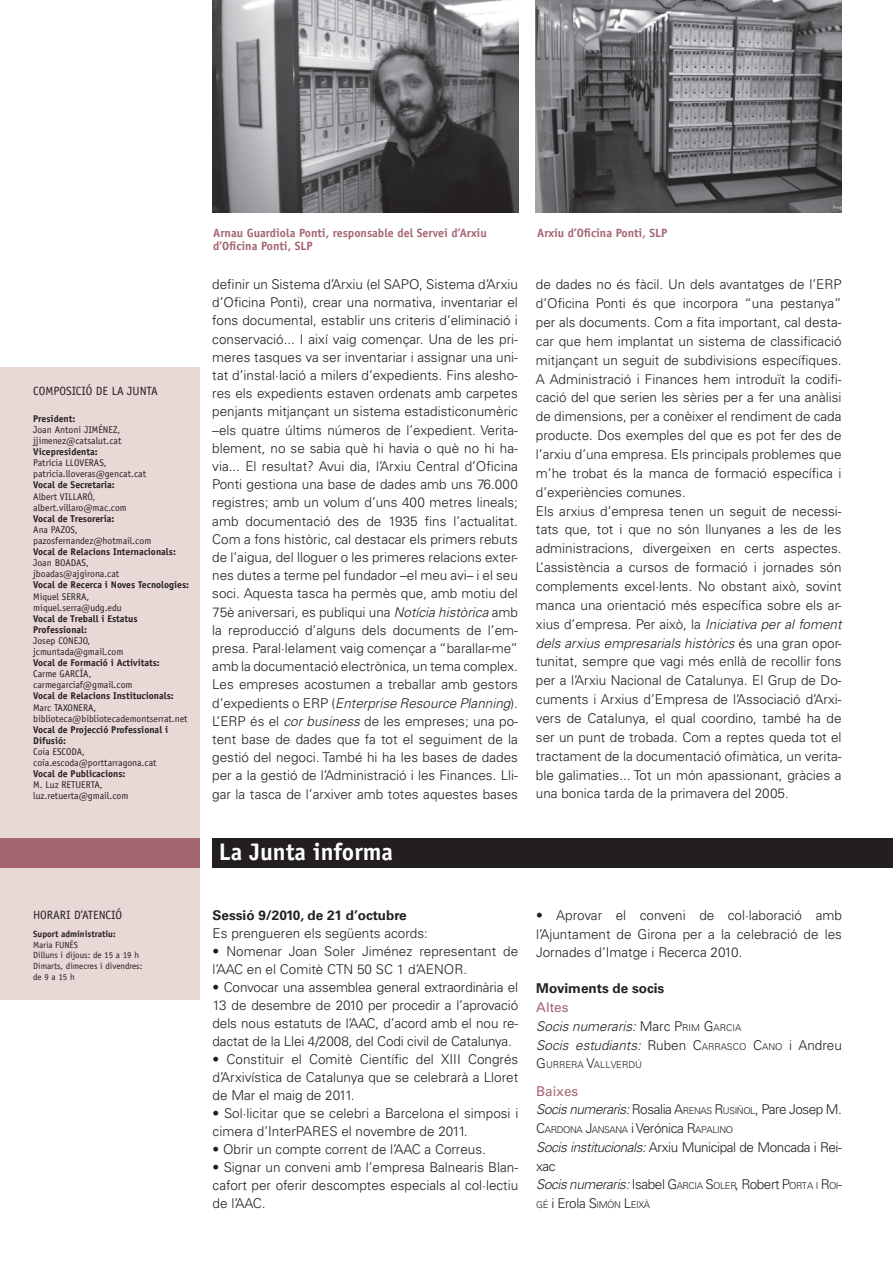
<style>
.page{position:relative;width:893px;height:1263px;background:#fff}
.page>*{position:absolute;margin:0;border:0;box-sizing:border-box;transform-origin:0 0}
.t1{font:700 24px "Officina Sans Std";color:#fff}
.t2{font:300 13.5px/18.1px "Univers LT Std";color:#231f20;text-align:justify}
.t3{font:300 13.5px/18.8px "Univers LT Std";letter-spacing:-.03em;color:#231f20}
.t4{font:italic 300 13.5px/18.8px "Univers LT Std";color:#231f20}
.t5{font:700 13.5px "Univers LT Std";color:#231f20}
.t6{font:700 12px "Officina Sans Std";color:#a46670}
.t7{font:12px "Officina Sans Std";color:#231f20}
.t8{font:9.75px/11.1px "Officina Sans Std";color:#231f20}
.t9{font:700 9.75px/11.1px "Officina Sans Std";color:#231f20}
.t10{font:300 9.45px/18.8px "Univers LT Std";letter-spacing:-.045em;color:#231f20}
.t11{font:300 9.45px "Univers LT Std";color:#231f20}
.t12{font:9px/10.8px "Officina Sans Std";color:#231f20}
.t13{font:700 9px "Officina Sans Std";color:#231f20}
.s1{font-style:italic}
.s2{font-weight:400;font-style:normal;color:#a46670}
.s3{font-style:normal}
.s4{font-style:normal;font-size:9.45px}
.s5{font-size:13.5px}
.s6{font-weight:400;color:#a46670}
.s7{font-style:inherit}
.s8{font-size:9.45px}
.s9{font-style:italic;font-size:13.5px}
</style>
<div class="page">
<div style="left:0;top:368px;width:200px;height:632px;background:#e8d8d6"></div>
<div style="left:213px;top:838px;width:680px;height:29px;background:#231f20"></div>
<div style="left:0;top:838px;width:200px;height:29px;background:#a46670"></div>
<img style="left:536px;top:0;width:306px;height:213px">
<img style="left:213px;top:0;width:306px;height:213px">
<p class="t7" style="left:33px;top:384px;width:126px">COMPOSICIÓ DE LA JUNTA</p>
<p class="t9" style="left:33px;top:413px;width:44px">President:</p>
<p class="t8" style="left:33px;top:424px;width:90px">Joan Antoni JIMÉNEZ, jjimenez@catsalut.cat</p>
<p class="t9" style="left:33px;top:446px;width:66px">Vicepresidenta:</p>
<p class="t8" style="left:33px;top:457px;width:114px">Patrícia LLOVERAS, patricia.lloveras@gencat.cat</p>
<p class="t9" style="left:33px;top:479px;width:83px">Vocal de Secretaria:</p>
<p class="t8" style="left:33px;top:491px;width:95px">Albert VILLARÓ, albert.villaro@mac.com</p>
<p class="t9" style="left:33px;top:513px;width:83px">Vocal de Tresoreria:</p>
<p class="t8" style="left:33px;top:524px;width:28px">Ana Pazos</p>
<p class="t8" style="left:33px;top:524px;width:120px;text-indent:42px">, pazosfernandez@hotmail.com</p>
<p class="t9" style="left:33px;top:546px;width:144px">Vocal de Relacions Internacionals:</p>
<p class="t8" style="left:33px;top:557px;width:88px">Joan BOADAS, jboadas@ajgirona.cat</p>
<p class="t9" style="left:33px;top:579px;width:157px">Vocal de Recerca i Noves Tecnologies:</p>
<p class="t8" style="left:33px;top:591px;width:90px">Miquel SERRA, miquel.serra@udg.edu</p>
<p class="t9" style="left:33px;top:613px;width:106px">Vocal de Treball i Estatus<br>Professional:</p>
<p class="t8" style="left:33px;top:635px;width:92px">Josep CONEJO, jcmuntada@gmail.com</p>
<p class="t9" style="left:33px;top:657px;width:128px">Vocal de Formació i Activitats:</p>
<p class="t8" style="left:33px;top:668px;width:101px">Carme GARCÍA, carmegarciaf@gmail.com</p>
<p class="t9" style="left:33px;top:690px;width:142px">Vocal de Relacions Institucionals:</p>
<p class="t8" style="left:33px;top:702px;width:156px">Marc TAXONERA, biblioteca@bibliotecademontserrat.net</p>
<p class="t9" style="left:33px;top:724px;width:136px">Vocal de Projecció Professional i<br>Difusió:</p>
<p class="t8" style="left:33px;top:746px;width:30px">Coia Escoda</p>
<p class="t8" style="left:33px;top:746px;width:125px;text-indent:49px">, coia.escoda@porttarragona.cat</p>
<p class="t9" style="left:33px;top:768px;width:94px">Vocal de Publicacions:</p>
<p class="t8" style="left:33px;top:779px;width:39px">M. Luz Retuerta</p>
<p class="t8" style="left:33px;top:779px;width:97px;text-indent:67px">, luz.retuerta@gmail.com</p>
<p class="t7" style="left:33px;top:908px;width:90px">HORARI D’ATENCIÓ</p>
<p class="t13" style="left:33px;top:928px;width:84px">Suport administratiu:</p>
<p class="t12" style="left:33px;top:939px;width:111px">Maria FUNÉS<br>Dilluns i dijous: de 15 a 19 h<br>Dimarts, dimecres i divendres: de 9 a 15 h</p>
<p class="t6" style="left:213px;top:225px;width:275px">Arnau Guardiola Ponti, responsable del Servei d’Arxiu</p>
<p class="t6" style="left:537px;top:225px;width:132px">Arxiu d’Oficina Ponti, SLP</p>
<p class="t6" style="left:213px;top:238px;width:101px">d’Oficina Ponti, SLP</p>
<p class="t2" style="left:212px;top:275px;width:307px">definir un Sistema d’Arxiu (el SAPO, Sistema d’Arxiu d’Oficina Ponti), crear una normativa, inventariar el fons documental, establir uns criteris d’eliminació i conservació... I així vaig començar. Una de les pri&shy;meres tasques va ser inventariar i assignar una uni&shy;tat d’instal·lació a milers d’expedients. Fins alesho&shy;res els expedients estaven ordenats amb carpetes penjants mitjançant un sistema estadisticonumèric –els quatre últims números de l’expedient. Verita&shy;blement, no se sabia què hi havia o què no hi ha&shy;via... El resultat? Avui dia, l’Arxiu Central d’Oficina Ponti gestiona una base de dades amb uns 76.000 registres; amb un volum d’uns 400 metres lineals; amb documentació des de 1935 fins l’actualitat.<br>Com a fons històric, cal destacar els primers rebuts de l’aigua, del lloguer o les primeres relacions exter&shy;nes dutes a terme pel fundador –el meu avi– i el seu soci. Aquesta tasca ha permès que, amb motiu del 75è aniversari, es publiqui una <span class="s1">Notícia històrica</span> amb la reproducció d’alguns dels documents de l’em&shy;presa. Paral·lelament vaig començar a “barallar-me” amb la documentació electrònica, un tema complex.<br>Les empreses acostumen a treballar amb gestors d’expedients o ERP (<span class="s1">Enterprise Resource Planning</span>).<br>L’ERP és el <span class="s1">cor business</span> de les empreses; una po&shy;tent base de dades que fa tot el seguiment de la gestió del negoci. També hi ha les bases de dades per a la gestió de l’Administració i les Finances. Lli&shy;gar la tasca de l’arxiver amb totes aquestes bases</p>
<p class="t2" style="left:536px;top:275px;width:307px;line-height:18.9px;text-align:left">de dades no és fàcil. Un dels avantatges de l’ERP d’Oficina Ponti és que incorpora “una pestanya” per als documents. Com a fita important, cal desta&shy;car que hem implantat un sistema de classificació mitjançant un seguit de subdivisions específiques.<br>A Administració i Finances hem introduït la codifi&shy;cació del que serien les sèries per a fer una anàlisi de dimensions, per a conèixer el rendiment de cada producte. Dos exemples del que es pot fer des de l’arxiu d’una empresa. Els principals problemes que m’he trobat és la manca de formació específica i d’experiències comunes.<br>Els arxius d’empresa tenen un seguit de necessi&shy;tats que, tot i que no són llunyanes a les de les administracions, divergeixen en certs aspectes.<br>L’assistència a cursos de formació i jornades són complements excel·lents. No obstant això, sovint manca una orientació més específica sobre els ar&shy;xius d’empresa. Per això, la <span class="s1">Iniciativa per al foment dels arxius empresarials històrics</span> és una gran opor&shy;tunitat, sempre que vagi més enllà de recollir fons per a l’Arxiu Nacional de Catalunya. El Grup de Do&shy;cuments i Arxius d’Empresa de l’Associació d’Arxi&shy;vers de Catalunya, el qual coordino, també ha de ser un punt de trobada. Com a reptes queda tot el tractament de la documentació ofimàtica, un verita&shy;ble galimaties... Tot un món apassionant, gràcies a una bonica tarda de la primavera del 2005.</p>
<h1 class="t1" style="left:219px;top:836px;width:175px">La Junta informa</h1>
<p class="t5" style="left:213px;top:907px;width:196px">Sessió 9/2010, de 21 d’octubre</p>
<p class="t2" style="left:213px;top:924px;width:217px">Es prengueren els següents acords:</p>
<p class="t2" style="left:213px;top:942px;width:307px">• Nomenar Joan Soler Jiménez representant de l’AAC en el Comitè CTN 50 SC 1 d’AENOR.</p>
<p class="t2" style="left:213px;top:978px;width:307px">• Convocar una assemblea general extraordinària el 13 de desembre de 2010 per procedir a l’aprovació dels nous estatuts de l’AAC, d’acord amb el nou re&shy;dactat de la Llei 4/2008, del Codi civil de Catalunya.</p>
<p class="t2" style="left:213px;top:1050px;width:307px">• Constituir el Comitè Científic del XIII Congrés d’Arxivística de Catalunya que se celebrarà a Lloret de Mar el maig de 2011.</p>
<p class="t2" style="left:213px;top:1104px;width:307px">• Sol·licitar que se celebri a Barcelona el simposi i cimera d’InterPARES el novembre de 2011.</p>
<p class="t2" style="left:213px;top:1140px;width:275px">• Obrir un compte corrent de l’AAC a Correus.</p>
<p class="t2" style="left:213px;top:1158px;width:307px">• Signar un conveni amb l’empresa Balnearis Blan&shy;cafort per oferir descomptes especials al col·lectiu de l’AAC.</p>
<p class="t2" style="left:536px;top:905px;width:307px;line-height:18.8px">• Aprovar el conveni de col·laboració amb l’Ajuntament de Girona per a la celebració de les Jornades d’Imatge i Recerca 2010.</p>
<p class="t5" style="left:536px;top:980px;width:129px">Moviments de socis</p>
<p class="t4" style="left:536px;top:998px;width:307px"><span class="s2">Altes<br></span>Socis numeraris: <span class="s3">Marc</span> <span class="s3">P</span><span class="s4">RIM</span> <span class="s3">G</span><span class="s4">ARCIA<br></span>Socis estudiants: <span class="s3">Ruben</span> <span class="s3">C</span><span class="s4">ARRASCO</span> <span class="s3">C</span><span class="s4">ANO</span> <span class="s3">i Andreu</span></p>
<p class="t11" style="left:536px;top:1059px;width:107px"><span class="s5">G</span>URRERA <span class="s5">V</span>ALLVERDÚ</p>
<p class="t3" style="left:536px;top:1081px;width:307px"><span class="s6">Baixes<br></span><span class="s1">Socis numeraris:</span> Rosalia <span class="s7">A</span><span class="s8">RENAS</span> <span class="s7">R</span> <span class="s8">USIÑOL</span><span class="s7">,</span> Pare Josep M.</p>
<p class="t10" style="left:536px;top:1120px;width:198px"><span class="s5">C</span>ARDONA <span class="s5">J</span>ANSANA <span class="s5">i Verónica</span> <span class="s5">R</span>APALINO</p>
<p class="t3" style="left:536px;top:1138px;width:307px"><span class="s1">Socis institucionals:</span> Arxiu Municipal de Moncada i Rei&shy;xac</p>
<p class="t10" style="left:536px;top:1176px;width:307px"><span class="s9">Socis numeraris:</span> <span class="s5">Isabel</span> <span class="s5">G</span>ARCIA <span class="s5">S</span>OLER<span class="s5">,</span> <span class="s5">Robert</span> <span class="s5">P</span>ORTA I <span class="s5">R</span>OI<span class="s5">-<br></span>GÉ <span class="s5">i Erola</span> <span class="s5">S</span>IMÓN <span class="s5">L</span>EIXÀ</p>
</div>
